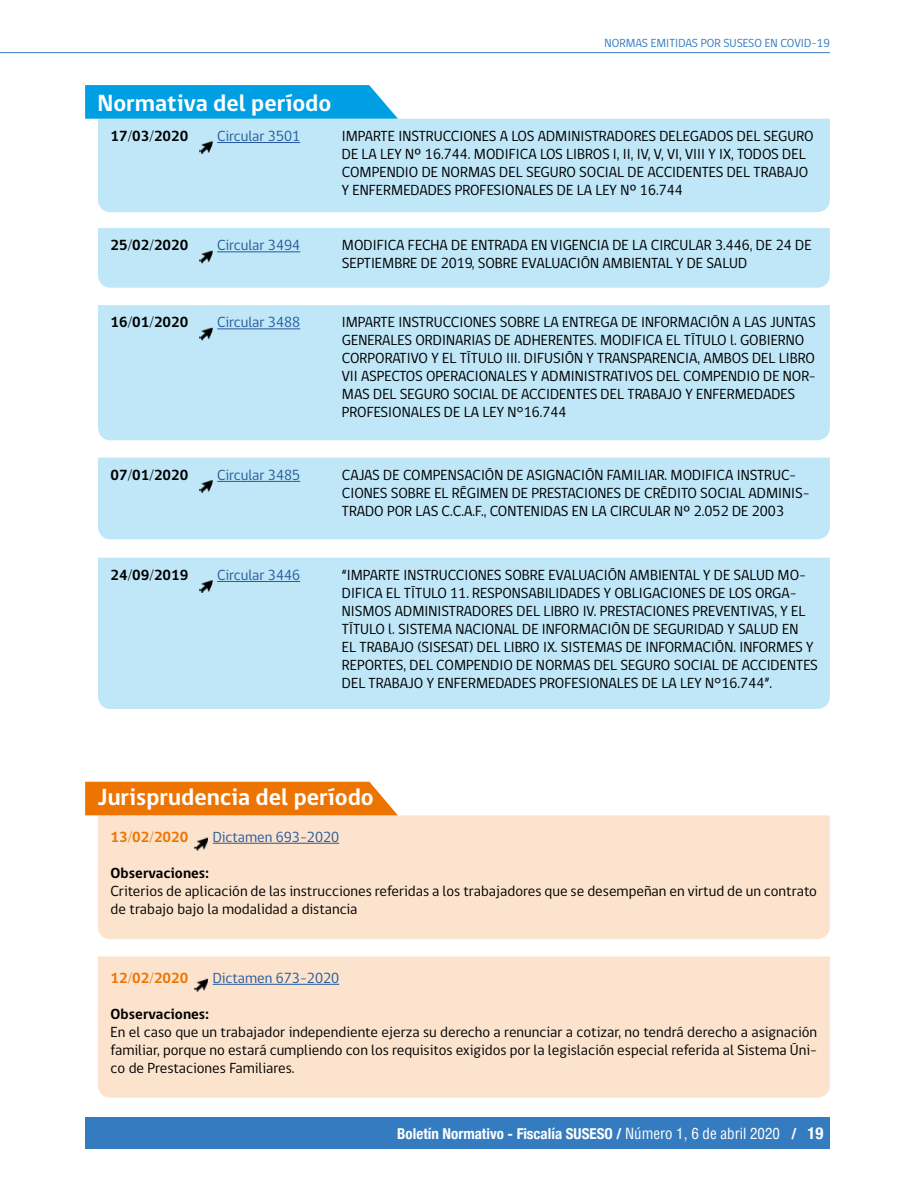
<style>
.page{position:relative;width:915px;height:1187px;background:#fff}
.page>*{position:absolute;margin:0;border:0;box-sizing:border-box;transform-origin:0 0}
.t1{font:700 24px "gob CL";color:#fff}
.t2{font:15px/18px "gob CL";color:#000}
.t3{font:15px "gob CL";color:#275b9b}
.t4{font:700 15px "gob CL";color:#000}
.t5{font:700 condensed 15px "Helvetica Neue";color:#fff}
.t6{font:700 15px "gob CL";color:#ee7402}
.t7{font:12px "gob CL";color:#357bbf}
.s1{font-family:"Helvetica";font-weight:400}
.s2{font-size:16.5px}
</style>
<div class="page">
<div style="left:85px;top:1116px;width:744px;height:32px;background:#357bbf"></div>
<hr style="left:0;top:52px;width:829px;height:1px;background:#357bbf">
<svg style="left:85px;top:85px;width:313px;height:34px;background:#0ea4e4"></svg>
<div style="left:98px;top:119px;width:731px;height:93px;background:#c0e7f8"></div>
<hr style="left:217px;top:142px;width:83px;height:1px;background:#275b9b">
<img style="left:198px;top:140px;width:15px;height:14px">
<div style="left:98px;top:228px;width:731px;height:60px;background:#c0e7f8"></div>
<hr style="left:217px;top:251px;width:83px;height:1px;background:#275b9b">
<img style="left:198px;top:250px;width:15px;height:14px">
<div style="left:98px;top:305px;width:731px;height:135px;background:#c0e7f8"></div>
<hr style="left:217px;top:328px;width:83px;height:1px;background:#275b9b">
<img style="left:198px;top:327px;width:15px;height:14px">
<div style="left:98px;top:457px;width:731px;height:82px;background:#c0e7f8"></div>
<hr style="left:217px;top:481px;width:83px;height:1px;background:#275b9b">
<img style="left:198px;top:479px;width:15px;height:14px">
<div style="left:98px;top:557px;width:731px;height:152px;background:#c0e7f8"></div>
<hr style="left:217px;top:581px;width:83px;height:1px;background:#275b9b">
<img style="left:198px;top:579px;width:15px;height:14px">
<svg style="left:85px;top:781px;width:313px;height:34px;background:#ef7d13"></svg>
<div style="left:98px;top:815px;width:731px;height:124px;background:#fbe3cd"></div>
<img style="left:194px;top:836px;width:14px;height:15px">
<hr style="left:213px;top:842px;width:126px;height:1px;background:#275b9b">
<div style="left:98px;top:956px;width:731px;height:141px;background:#fbe3cd"></div>
<img style="left:194px;top:977px;width:14px;height:15px">
<hr style="left:213px;top:983px;width:126px;height:1px;background:#275b9b">
<p class="t7" style="left:604px;top:35px;width:227px">NORMAS EMITIDAS POR SUSESO EN COVID-19</p>
<h1 class="t1" style="left:97px;top:86px;width:235px">Normativa del período</h1>
<p class="t4" style="left:111px;top:126px;width:79px">17/03/2020</p>
<p class="t3" style="left:217px;top:126px;width:84px">Circular 3501</p>
<p class="t2" style="left:342px;top:127px;width:473px">IMPARTE INSTRUCCIONES A LOS ADMINISTRADORES DELEGADOS DEL SEGURO DE LA LEY Nº 16.744. MODIFICA LOS LIBROS I, II, IV, V, VI, VIII Y IX, TODOS DEL COMPENDIO DE NORMAS DEL SEGURO SOCIAL DE ACCIDENTES DEL TRABAJO Y ENFERMEDADES PROFESIONALES DE LA LEY Nº 16.744</p>
<p class="t4" style="left:111px;top:235px;width:79px">25/02/2020</p>
<p class="t3" style="left:217px;top:235px;width:84px">Circular 3494</p>
<p class="t2" style="left:342px;top:237px;width:471px">MODIFICA FECHA DE ENTRADA EN VIGENCIA DE LA CIRCULAR 3.446, DE 24 DE<br>SEPTIEMBRE DE 2019, SOBRE EVALUACIÓN AMBIENTAL Y DE SALUD</p>
<p class="t4" style="left:111px;top:312px;width:79px">16/01/2020</p>
<p class="t3" style="left:217px;top:312px;width:84px">Circular 3488</p>
<p class="t2" style="left:342px;top:314px;width:475px">IMPARTE INSTRUCCIONES SOBRE LA ENTREGA DE INFORMACIÓN A LAS JUNTAS GENERALES ORDINARIAS DE ADHERENTES. MODIFICA EL TÍTULO l. GOBIERNO CORPORATIVO Y EL TÍTULO III. DIFUSIÓN Y TRANSPARENCIA, AMBOS DEL LIBRO VII ASPECTOS OPERACIONALES Y ADMINISTRATIVOS DEL COMPENDIO DE NOR-MAS DEL SEGURO SOCIAL DE ACCIDENTES DEL TRABAJO Y ENFERMEDADES PROFESIONALES DE LA LEY N°16.744</p>
<p class="t4" style="left:111px;top:464px;width:79px">07/01/2020</p>
<p class="t3" style="left:217px;top:464px;width:84px">Circular 3485</p>
<p class="t2" style="left:342px;top:466px;width:469px">CAJAS DE COMPENSACIÓN DE ASIGNACIÓN FAMILIAR. MODIFICA INSTRUC-<br>CIONES SOBRE EL RÉGIMEN DE PRESTACIONES DE CRÉDITO SOCIAL ADMINIS-<br>TRADO POR LAS C.C.A.F., CONTENIDAS EN LA CIRCULAR Nº 2.052 DE 2003</p>
<p class="t4" style="left:111px;top:564px;width:79px">24/09/2019</p>
<p class="t3" style="left:217px;top:564px;width:84px">Circular 3446</p>
<p class="t2" style="left:342px;top:566px;width:477px">“IMPARTE INSTRUCCIONES SOBRE EVALUACIÓN AMBIENTAL Y DE SALUD MO-DIFICA EL TÍTULO 11. RESPONSABILIDADES Y OBLIGACIONES DE LOS ORGA-NISMOS ADMINISTRADORES DEL LIBRO IV. PRESTACIONES PREVENTIVAS, Y EL TÍTULO l. SISTEMA NACIONAL DE INFORMACIÓN DE SEGURIDAD Y SALUD EN<br>EL TRABAJO (SISESAT) DEL LIBRO IX. SISTEMAS DE INFORMACIÓN. INFORMES Y REPORTES, DEL COMPENDIO DE NORMAS DEL SEGURO SOCIAL DE ACCIDENTES DEL TRABAJO Y ENFERMEDADES PROFESIONALES DE LA LEY N°16.744”.</p>
<h1 class="t1" style="left:97px;top:780px;width:278px">Jurisprudencia del período</h1>
<p class="t6" style="left:111px;top:826px;width:79px">13/02/2020</p>
<p class="t3" style="left:213px;top:826px;width:128px">Dictamen 693-2020</p>
<p class="t4" style="left:111px;top:862px;width:100px">Observaciones:</p>
<p class="t2" style="left:111px;top:882px;width:707px">Criterios de aplicación de las instrucciones referidas a los trabajadores que se desempeñan en virtud de un contrato de trabajo bajo la modalidad a distancia</p>
<p class="t6" style="left:111px;top:967px;width:79px">12/02/2020</p>
<p class="t3" style="left:213px;top:967px;width:128px">Dictamen 673-2020</p>
<p class="t4" style="left:111px;top:1003px;width:100px">Observaciones:</p>
<p class="t2" style="left:111px;top:1023px;width:707px;text-align:justify">En el caso que un trabajador independiente ejerza su derecho a renunciar a cotizar, no tendrá derecho a asignación familiar, porque no estará cumpliendo con los requisitos exigidos por la legislación especial referida al Sistema Úni&shy;co de Prestaciones Familiares.</p>
<p class="t5" style="left:397px;top:1120px;width:427px">Boletín Normativo - Fiscalía SUSESO / <span class="s1">Número 1, 6 de abril 2020</span> / <span class="s2">19</span></p>
</div>
